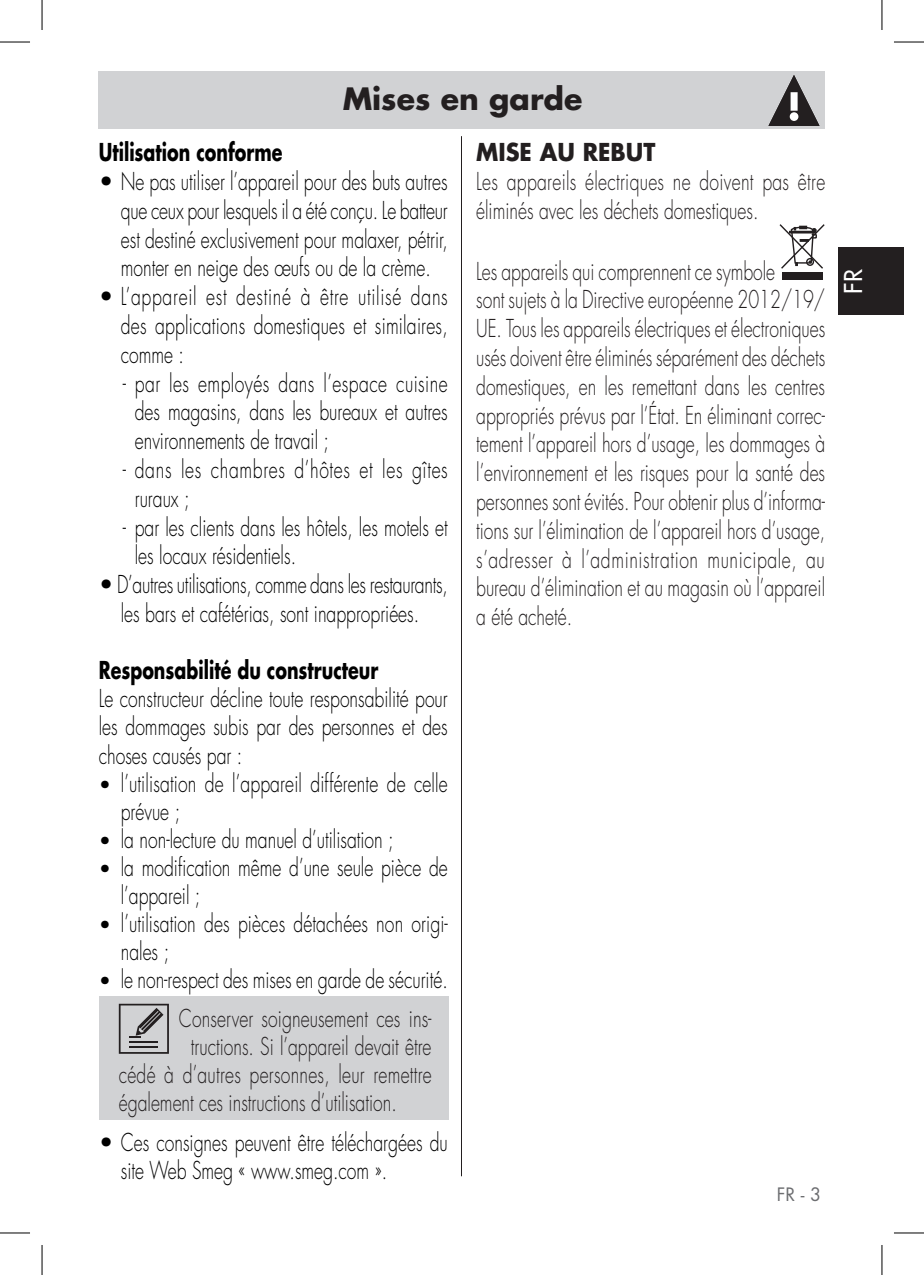
<style>
.page{position:relative;width:924px;height:1275px;background:#fff}
.page>*{position:absolute;margin:0;border:0;box-sizing:border-box;transform-origin:0 0}
.Testo{font:700 30px "Futura Std";color:#231f20}
.testo_tab{font:300 24px/28.8px "Futura Std";color:#231f20;scale:.73 1}
.testo_tab-2{font:300 24px/28.8px "Futura Std";color:#000;scale:.73 1}
.testo_tab-3{font:300 24px/28.8px "Futura Std";color:#000;text-align:justify}
.testo_tab-4{font:700 24px "Futura Std";color:#000;scale:.73 1}
.testo_tab-5{font:300 24px/28.8px "Futura Std";letter-spacing:.035em;color:#000;scale:.73 1}
.testo_tab-6{font:700 24px "Futura Std";color:#231f20;scale:.94 1}
.t1{font:500 24px "Futura Std";color:#fff}
.t2{font:18px "Futura Std";color:#6c6d70}
.s1{font-size:20px}
</style>
<div class="page">
<hr style="left:461px;top:136px;width:1px;height:1040px;background:#231f20">
<div style="left:837px;top:247px;width:65px;height:68px;background:#231f20"></div>
<div style="left:99px;top:71px;width:725px;height:58px;background:#d1d2d4"></div>
<div style="left:99px;top:995px;width:349px;height:124px;background:#d1d2d4"></div>
<svg style="left:119px;top:1003px;width:50px;height:50px"></svg>
<div style="left:782px;top:272px;width:40px;height:7px;background:#231f20"></div>
<svg style="left:779px;top:224px;width:45px;height:45px"></svg>
<svg style="left:768px;top:75px;width:51px;height:51px"></svg>
<hr style="left:0;top:42px;width:30px;height:1px;background:#000">
<hr style="left:893px;top:42px;width:30px;height:1px;background:#000">
<hr style="left:0;top:1232px;width:30px;height:1px;background:#000">
<hr style="left:893px;top:1232px;width:30px;height:1px;background:#000">
<hr style="left:42px;top:0;width:1px;height:30px;background:#000">
<hr style="left:42px;top:1245px;width:1px;height:30px;background:#000">
<hr style="left:881px;top:0;width:1px;height:30px;background:#000">
<hr style="left:881px;top:1245px;width:1px;height:30px;background:#000">
<p class="Testo" style="left:342px;top:78px;width:241px">Mises en garde</p>
<p class="testo_tab-4" style="left:99px;top:136px;width:253px">Utilisation conforme</p>
<p class="testo_tab-3" style="left:121px;top:167px;width:328px;text-indent:-22px">• Ne pas utiliser l’appareil pour des buts autres que ceux pour lesquels il a été conçu. Le batteur est destiné exclusivement pour malaxer, pétrir, monter en neige des œufs ou de la crème.</p>
<p class="testo_tab-3" style="left:121px;top:283px;width:328px;text-indent:-22px">• L’appareil est destiné à être utilisé dans des applications domestiques et similaires, comme :</p>
<p class="testo_tab-2" style="left:135px;top:369px;width:430px;text-align:justify;text-indent:-12px">- par les employés dans l’espace cuisine des magasins, dans les bureaux et autres environnements de travail ;</p>
<p class="testo_tab-5" style="left:135px;top:455px;width:430px;text-indent:-12px">- dans les chambres d’hôtes et les gîtes ruraux ;</p>
<p class="testo_tab-2" style="left:135px;top:513px;width:430px;text-indent:-12px">- par les clients dans les hôtels, les motels et les locaux résidentiels.</p>
<p class="testo_tab-3" style="left:99px;top:571px;width:350px;text-align:center">• D’autres utilisations, comme dans les restaurants, les bars et cafétérias, sont inappropriées.</p>
<p class="testo_tab-4" style="left:99px;top:654px;width:384px">Responsabilité du constructeur</p>
<p class="testo_tab-2" style="left:99px;top:684px;width:479px;text-align:justify">Le constructeur décline toute responsabilité pour les dommages subis par des personnes et des choses causés par :</p>
<p class="testo_tab-2" style="left:121px;top:769px;width:449px;line-height:28px;text-indent:-22px"><span class="s1">•</span> l’utilisation de l’appareil différente de celle prévue ;</p>
<p class="testo_tab-2" style="left:99px;top:825px;width:405px"><span class="s1">•</span> la non-lecture du manuel d’utilisation ;</p>
<p class="testo_tab-2" style="left:121px;top:853px;width:449px;line-height:28px;text-indent:-22px"><span class="s1">•</span> la modification même d’une seule pièce de l’appareil ;</p>
<p class="testo_tab-2" style="left:121px;top:909px;width:449px;line-height:28px;text-indent:-22px"><span class="s1">•</span> l’utilisation des pièces détachées non origi&shy;nales ;</p>
<p class="testo_tab-2" style="left:99px;top:965px;width:479px"><span class="s1">•</span> le non-respect des mises en garde de sécurité.</p>
<p class="testo_tab" style="left:179px;top:1005px;width:347px">Conserver soigneusement ces ins-</p>
<p class="testo_tab" style="left:191px;top:1033px;width:331px">tructions. Si l’appareil devait être</p>
<p class="testo_tab" style="left:119px;top:1061px;width:430px">cédé à d’autres personnes, leur remettre</p>
<p class="testo_tab" style="left:119px;top:1089px;width:382px">également ces instructions d’utilisation.</p>
<p class="testo_tab-3" style="left:121px;top:1129px;width:328px;line-height:28px;text-indent:-22px">• Ces consignes peuvent être téléchargées du site Web Smeg « www.smeg.com ».</p>
<p class="testo_tab-6" style="left:476px;top:136px;width:192px">MISE AU REBUT</p>
<p class="testo_tab" style="left:476px;top:167px;width:479px">Les appareils électriques ne doivent pas être éliminés avec les déchets domestiques.</p>
<p class="testo_tab" style="left:476px;top:257px;width:479px">Les appareils qui comprennent ce symbole<br>sont sujets à la Directive européenne 2012/19/ UE. Tous les appareils électriques et électroniques usés doivent être éliminés séparément des déchets domestiques, en les remettant dans les centres appropriés prévus par l’État. En éliminant correc&shy;tement l’appareil hors d’usage, les dommages à l’environnement et les risques pour la santé des personnes sont évités. Pour obtenir plus d’informa&shy;tions sur l’élimination de l’appareil hors d’usage, s’adresser à l’administration municipale, au bureau d’élimination et au magasin où l’appareil a été acheté.</p>
<p class="t2" style="left:776px;top:1182px;width:46px">FR - 3</p>
<p class="t1" style="left:837px;top:293px;width:26px;rotate:-90deg">FR</p>
</div>
